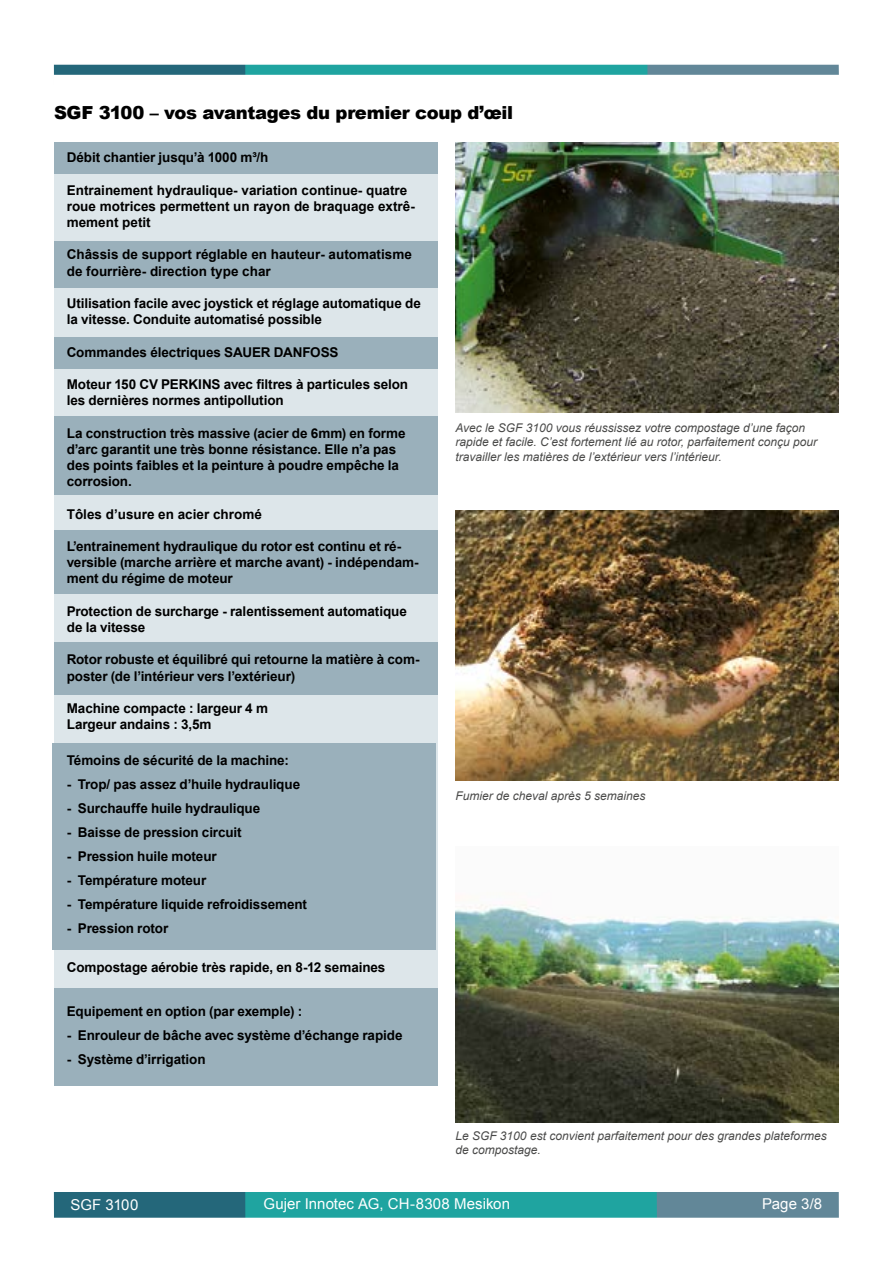
<style>
.page{position:relative;width:893px;height:1263px;background:#fff}
.page>*{position:absolute;margin:0;border:0;box-sizing:border-box;transform-origin:0 0}
.t1{font:900 18px "Arial";letter-spacing:-.02em;color:#000}
.t2{font:15px "Arial";letter-spacing:.005em;color:#fff}
.t3{font:700 13.5px/16.2px "Arial";letter-spacing:-.005em;color:#000}
.t4{font:italic 12px/14.4px "Arial";color:#4a4a49}
</style>
<div class="page">
<div style="left:648px;top:1192px;width:191px;height:28px;background:#628798"></div>
<div style="left:238px;top:1192px;width:419px;height:45px;background:#1fa4a0"></div>
<div style="left:54px;top:1192px;width:191px;height:37px;background:#24677a"></div>
<div style="left:547px;top:64px;width:292px;height:12px;background:#628798"></div>
<div style="left:234px;top:64px;width:414px;height:32px;background:#1fa4a0"></div>
<div style="left:54px;top:64px;width:191px;height:25px;background:#24677a"></div>
<div style="left:45px;top:42px;width:820px;height:23px;background:#fff;border:2px solid #fff"></div>
<div style="left:52px;top:75px;width:820px;height:23px;background:#fff"></div>
<div style="left:54px;top:1218px;width:785px;height:19px;background:#fff"></div>
<div style="left:54px;top:164px;width:383px;height:861px;background:#dde6ea"></div>
<div style="left:54px;top:988px;width:383px;height:98px;background:#9ab0bb"></div>
<div style="left:54px;top:241px;width:383px;height:47px;background:#9ab0bb"></div>
<div style="left:54px;top:338px;width:383px;height:31px;background:#9ab0bb"></div>
<div style="left:54px;top:416px;width:383px;height:78px;background:#9ab0bb"></div>
<div style="left:54px;top:530px;width:383px;height:64px;background:#9ab0bb"></div>
<div style="left:54px;top:642px;width:383px;height:52px;background:#9ab0bb"></div>
<div style="left:54px;top:142px;width:383px;height:32px;background:#9ab0bb"></div>
<img style="left:455px;top:510px;width:384px;height:270px">
<img style="left:455px;top:142px;width:384px;height:270px">
<div style="left:52px;top:743px;width:383px;height:206px;background:#9ab0bb"></div>
<img style="left:455px;top:904px;width:384px;height:218px">
<h1 class="t1" style="left:54px;top:100px;width:461px">SGF 3100 – vos avantages du premier coup d’œil</h1>
<p class="t3" style="left:67px;top:150px;width:203px">Débit chantier jusqu’à 1000 m³/h</p>
<p class="t3" style="left:67px;top:182px;width:350px">Entrainement hydraulique- variation continue- quatre roue motrices permettent un rayon de braquage extrê&shy;mement petit</p>
<p class="t3" style="left:67px;top:247px;width:347px">Châssis de support réglable en hauteur- automatisme de fourrière- direction type char</p>
<p class="t3" style="left:67px;top:296px;width:356px">Utilisation facile avec joystick et réglage automatique de la vitesse. Conduite automatisé possible</p>
<p class="t3" style="left:67px;top:344px;width:273px">Commandes électriques SAUER DANFOSS</p>
<p class="t3" style="left:67px;top:377px;width:343px">Moteur 150 CV PERKINS avec filtres à particules selon les dernières normes antipollution</p>
<p class="t3" style="left:67px;top:425px;width:340px">La construction très massive (acier de 6mm) en forme d’arc garantit une très bonne résistance. Elle n’a pas des points faibles et la peinture à poudre empêche la corrosion.</p>
<p class="t3" style="left:67px;top:506px;width:197px">Tôles d’usure en acier chromé</p>
<p class="t3" style="left:67px;top:539px;width:353px">L’entrainement hydraulique du rotor est continu et ré&shy;versible (marche arrière et marche avant) - indépendam&shy;ment du régime de moteur</p>
<p class="t3" style="left:67px;top:603px;width:342px">Protection de surcharge - ralentissement automatique de la vitesse</p>
<p class="t3" style="left:67px;top:652px;width:354px">Rotor robuste et équilibré qui retourne la matière à com&shy;poster (de l’intérieur vers l’extérieur)</p>
<p class="t3" style="left:67px;top:701px;width:203px">Machine compacte : largeur 4 m<br>Largeur andains : 3,5m</p>
<p class="t3" style="left:67px;top:753px;width:224px">Témoins de sécurité de la machine:</p>
<p class="t3" style="left:67px;top:777px;width:235px">- Trop/ pas assez d’huile hydraulique</p>
<p class="t3" style="left:67px;top:801px;width:195px">- Surchauffe huile hydraulique</p>
<p class="t3" style="left:67px;top:825px;width:176px">- Baisse de pression circuit</p>
<p class="t3" style="left:67px;top:849px;width:151px">- Pression huile moteur</p>
<p class="t3" style="left:67px;top:873px;width:141px">- Température moteur</p>
<p class="t3" style="left:67px;top:897px;width:242px">- Température liquide refroidissement</p>
<p class="t3" style="left:67px;top:921px;width:103px">- Pression rotor</p>
<p class="t3" style="left:67px;top:960px;width:320px">Compostage aérobie très rapide, en 8-12 semaines</p>
<p class="t3" style="left:67px;top:1003px;width:237px">Equipement en option (par exemple) :</p>
<p class="t3" style="left:67px;top:1027px;width:337px">- Enrouleur de bâche avec système d’échange rapide</p>
<p class="t3" style="left:67px;top:1051px;width:140px">- Système d’irrigation</p>
<p class="t4" style="left:455px;top:421px;width:363px">Avec le SGF 3100 vous réussissez votre compostage d’une façon rapide et facile. C’est fortement lié au rotor, parfaitement conçu pour travailler les matières de l’extérieur vers l’intérieur.</p>
<p class="t4" style="left:455px;top:789px;width:192px">Fumier de cheval après 5 semaines</p>
<p class="t4" style="left:455px;top:1129px;width:373px">Le SGF 3100 est convient parfaitement pour des grandes plateformes de compostage.</p>
<p class="t2" style="left:70px;top:1194px;width:69px">SGF 3100</p>
<p class="t2" style="left:264px;top:1194px;width:248px">Gujer Innotec AG, CH-8308 Mesikon</p>
<p class="t2" style="left:762px;top:1194px;width:62px">Page 3/8</p>
</div>
